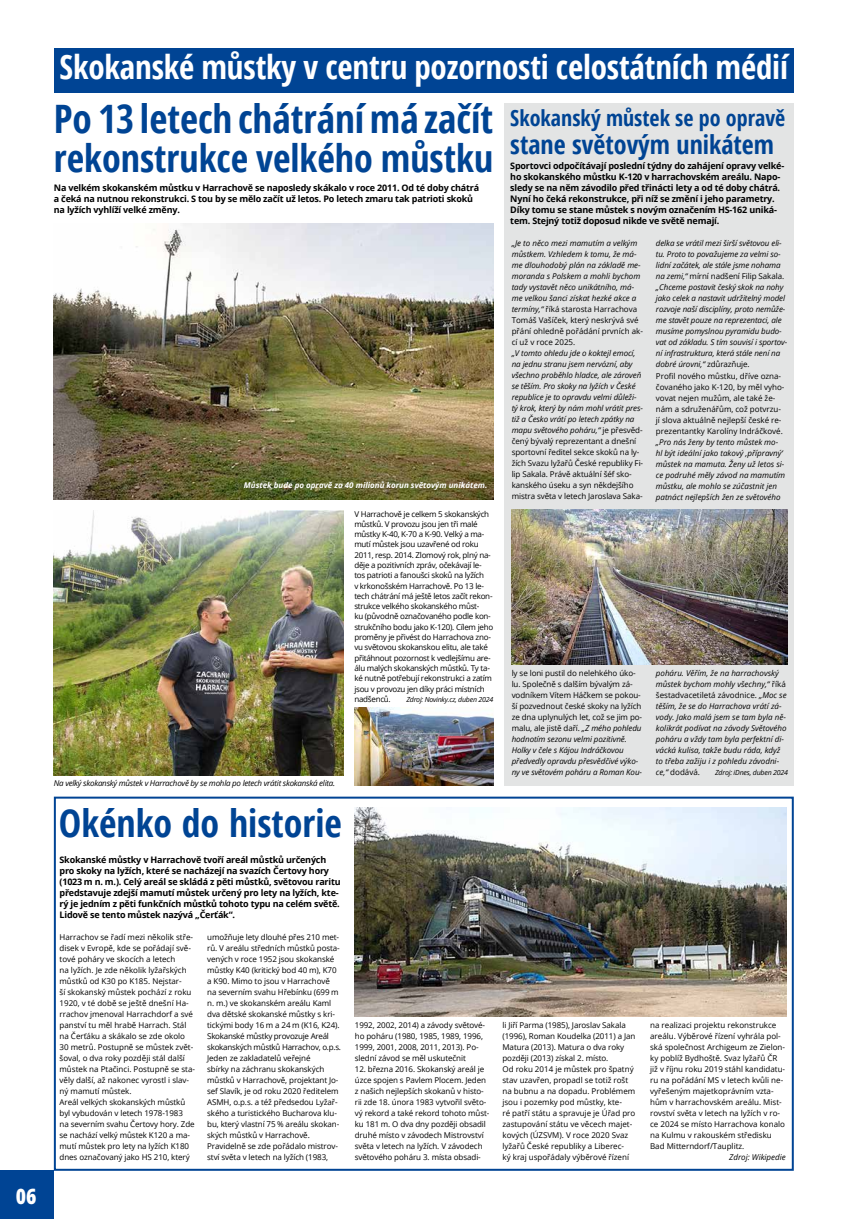
<style>
.page{position:relative;width:842px;height:1219px;background:#fff}
.page>*{position:absolute;margin:0;border:0;box-sizing:border-box;transform-origin:0 0}
.t1{font:700 condensed 39.2px "Open Sans";color:#004494}
.t2{font:700 condensed 38px "Open Sans";color:#004494}
.t3{font:700 condensed 37.9px "Open Sans";color:#004494}
.t4{font:700 condensed 33px "Open Sans";letter-spacing:-.005em;color:#fff}
.t5{font:700 condensed 26px "Open Sans";color:#004494}
.t6{font:700 condensed 22px "Open Sans";color:#004494}
.t7{font:800 21px "Open Sans Condensed";color:#fff}
.t8{font:700 9px/11px "Open Sans";letter-spacing:-.02em;color:#000}
.t9{font:8px/11px "Open Sans";letter-spacing:-.01em;color:#000}
.t10{font:italic 8px/11px "Open Sans";letter-spacing:-.01em;color:#000}
.t11{font:8px/10.3px "Open Sans";letter-spacing:-.03em;color:#000}
.t12{font:italic 8px "Open Sans";letter-spacing:-.03em;color:#000}
.t13{font:italic 700 8px "Open Sans";color:#fff}
.t14{font:italic 7px "Open Sans";letter-spacing:-.03em;color:#000}
.s1{font-style:normal}
.s2{font-style:italic}
</style>
<div class="page">
<div style="left:505px;top:103px;width:289px;height:682px;background:#e3e4e4"></div>
<div style="left:0;top:1171px;width:54px;height:48px;background:#004494"></div>
<div style="left:54px;top:48px;width:740px;height:44px;background:#004494"></div>
<div style="left:54px;top:797px;width:740px;height:374px;border:2px solid #004494"></div>
<img style="left:54px;top:224px;width:439px;height:275px">
<img style="left:354px;top:708px;width:139px;height:77px">
<img style="left:354px;top:807px;width:433px;height:210px">
<img style="left:54px;top:510px;width:289px;height:265px">
<img style="left:512px;top:510px;width:275px;height:154px">
<h3 class="t7" style="left:16px;top:1182px;width:22px">06</h3>
<h3 class="t4" style="left:60px;top:44px;width:730px">Skokanské můstky v centru pozornosti celostátních médií</h3>
<h1 class="t1" style="left:54px;top:92px;width:441px">Po 13 letech chátrání má začít</h1>
<h2 class="t2" style="left:54px;top:132px;width:441px">rekonstrukce velkého můstku</h2>
<h3 class="t6" style="left:510px;top:102px;width:276px">Skokanský můstek se po opravě</h3>
<h3 class="t5" style="left:510px;top:126px;width:265px">stane světovým unikátem</h3>
<p class="t8" style="left:510px;top:160px;width:275px">Sportovci odpočítávají poslední týdny do zahájení opravy velké&shy;ho skokanského můstku K-120 v harrachovském areálu. Napo&shy;sledy se na něm závodilo před třinácti lety a od té doby chátrá.<br>Nyní ho čeká rekonstrukce, při níž se změní i jeho parametry.<br>Díky tomu se stane můstek s novým označením HS-162 uniká&shy;tem. Stejný totiž doposud nikde ve světě nemají.</p>
<p class="t8" style="left:54px;top:182px;width:427px">Na velkém skokanském můstku v Harrachově se naposledy skákalo v roce 2011. Od té doby chátrá a čeká na nutnou rekonstrukci. S tou by se mělo začít už letos. Po letech zmaru tak patrioti skoků na lyžích vyhlíží velké změny.</p>
<p class="t13" style="left:244px;top:480px;width:245px">Můstek bude po opravě za 40 milionů korun světovým unikátem.</p>
<p class="t11" style="left:354px;top:508px;width:140px">V Harrachově je celkem 5 skokanských můstků. V provozu jsou jen tři malé můstky K-40, K-70 a K-90. Velký a ma&shy;mutí můstek jsou uzavřené od roku 2011, resp. 2014. Zlomový rok, plný na&shy;děje a pozitivních zpráv, očekávají le&shy;tos patrioti a fanoušci skoků na lyžích<br>v krkonošském Harrachově. Po 13 le&shy;tech chátrání má ještě letos začít rekon&shy;strukce velkého skokanského můst-<br>ku (původně označovaného podle kon&shy;strukčního bodu jako K-120). Cílem jeho proměny je přivést do Harrachova zno&shy;vu světovou skokanskou elitu, ale také přitáhnout pozornost k vedlejšímu are&shy;álu malých skokanských můstků. Ty ta&shy;ké nutně potřebují rekonstrukci a zatím jsou v provozu jen díky práci místních nadšenců.</p>
<p class="t14" style="left:406px;top:695px;width:88px">Zdroj: Novinky.cz, duben 2024</p>
<p class="t12" style="left:54px;top:777px;width:283px">Na velký skokanský můstek v Harrachově by se mohla po letech vrátit skokanská elita.</p>
<h3 class="t3" style="left:59px;top:796px;width:285px">Okénko do historie</h3>
<p class="t8" style="left:60px;top:854px;width:283px">Skokanské můstky v Harrachově tvoří areál můstků určených pro skoky na lyžích, které se nacházejí na svazích Čertovy hory (1023 m n. m.). Celý areál se skládá z pěti můstků, světovou raritu představuje zdejší mamutí můstek určený pro lety na lyžích, kte&shy;rý je jedním z pěti funkčních můstků tohoto typu na celém světě.<br>Lidově se tento můstek nazývá „Čerťák“.</p>
<p class="t9" style="left:60px;top:931px;width:137px">Harrachov se řadí mezi několik stře&shy;disek v Evropě, kde se pořádají svě&shy;tové poháry ve skocích a letech<br>na lyžích. Je zde několik lyžařských můstků od K30 po K185. Nejstar-<br>ší skokanský můstek pochází z roku 1920, v té době se ještě dnešní Ha&shy;rrachov jmenoval Harrachdorf a své panství tu měl hrabě Harrach. Stál na Čerťáku a skákalo se zde okolo 30 metrů. Postupně se můstek zvět&shy;šoval, o dva roky později stál další můstek na Ptačinci. Postupně se sta&shy;věly další, až nakonec vyrostl i slav&shy;ný mamutí můstek.<br>Areál velkých skokanských můstků byl vybudován v letech 1978-1983<br>na severním svahu Čertovy hory. Zde se nachází velký můstek K120 a ma&shy;mutí můstek pro lety na lyžích K180 dnes označovaný jako HS 210, který</p>
<p class="t9" style="left:207px;top:931px;width:135px">umožňuje lety dlouhé přes 210 met&shy;rů. V areálu středních můstků posta&shy;vených v roce 1952 jsou skokanské můstky K40 (kritický bod 40 m), K70 a K90. Mimo to jsou v Harrachově na severním svahu Hřebínku (699 m n. m.) ve skokanském areálu Kaml dva dětské skokanské můstky s kri&shy;tickými body 16 m a 24 m (K16, K24).<br>Skokanské můstky provozuje Areál skokanských můstků Harrachov, o.p.s.<br>Jeden ze zakladatelů veřejné<br>sbírky na záchranu skokanských můstků v Harrachově, projektant Jo&shy;sef Slavík, je od roku 2020 ředitelem ASMH, o.p.s. a též předsedou Lyžař&shy;ského a turistického Bucharova klu&shy;bu, který vlastní 75 % areálu skokan&shy;ských můstků v Harrachově.<br>Pravidelně se zde pořádalo mistrov&shy;ství světa v letech na lyžích (1983,</p>
<p class="t9" style="left:355px;top:1019px;width:132px">1992, 2002, 2014) a závody světové&shy;ho poháru (1980, 1985, 1989, 1996, 1999, 2001, 2008, 2011, 2013). Po&shy;slední závod se měl uskutečnit</p>
<p class="t9" style="left:355px;top:1063px;width:136px">12. března 2016. Skokanský areál je úzce spojen s Pavlem Plocem. Jeden z našich nejlepších skokanů v histo&shy;rii zde 18. února 1983 vytvořil světo&shy;vý rekord a také rekord tohoto můst&shy;ku 181 m. O dva dny později obsadil druhé místo v závodech Mistrovství světa v letech na lyžích. V závodech světového poháru 3. místa obsadi-</p>
<p class="t10" style="left:512px;top:238px;width:133px">„Je to něco mezi mamutím a velkým můstkem. Vzhledem k tomu, že má&shy;me dlouhodobý plán na základě me&shy;moranda s Polskem a mohli bychom tady vystavět něco unikátního, má&shy;me velkou šanci získat hezké akce a termíny,“ <span class="s1">říká starosta Harrachova<br>Tomáš Vašíček, který neskrývá své přání ohledně pořádání prvních ak&shy;cí už v roce 2025.</span></p>
<p class="t10" style="left:512px;top:348px;width:133px">„V tomto ohledu jde o koktejl emocí, na jednu stranu jsem nervózní, aby všechno proběhlo hladce, ale zároveň se těším. Pro skoky na lyžích v České republice je to opravdu velmi důleži&shy;tý krok, který by nám mohl vrátit pres&shy;tiž a Česko vrátí po letech zpátky na mapu světového poháru,“ <span class="s1">je přesvěd&shy;čený bývalý reprezentant a dnešní sportovní ředitel sekce skoků na ly&shy;žích Svazu lyžařů České republiky Fi&shy;lip Sakala. Právě aktuální šéf sko&shy;kanského úseku a syn někdejšího mistra světa v letech Jaroslava Saka-</span></p>
<p class="t10" style="left:656px;top:238px;width:133px">delka se vrátil mezi širší světovou eli&shy;tu. Proto to považujeme za velmi so&shy;lidní začátek, ale stále jsme nohama na zemi,“ <span class="s1">mírní nadšení Filip Sakala. </span>„Chceme postavit český skok na nohy jako celek a nastavit udržitelný model rozvoje naší disciplíny, proto nemůže&shy;me stavět pouze na reprezentaci, ale musíme pomyslnou pyramidu budo&shy;vat od základu. S tím souvisí i sportov&shy;ní infrastruktura, která stále není na dobré úrovni,“ <span class="s1">zdůrazňuje.<br>Profil nového můstku, dříve ozna&shy;čovaného jako K-120, by měl vyho&shy;vovat nejen mužům, ale také že&shy;nám a sdruženářům, což potvrzu-<br>jí slova aktuálně nejlepší české re&shy;prezentantky Karolíny Indráčkové.</span></p>
<p class="t10" style="left:656px;top:436px;width:131px">„Pro nás ženy by tento můstek mo&shy;hl být ideální jako takový ‚přípravný‘ můstek na mamuta. Ženy už letos si&shy;ce podruhé měly závod na mamutím můstku, ale mohlo se zúčastnit jen patnáct nejlepších žen ze světového</p>
<p class="t9" style="left:512px;top:667px;width:132px">ly se loni pustil do nelehkého úko&shy;lu. Společně s dalším bývalým zá&shy;vodníkem Vítem Háčkem se pokou&shy;ší pozvednout české skoky na lyžích ze dna uplynulých let, což se jim po&shy;malu, ale jistě daří. <span class="s2">„Z mého pohledu hodnotím sezonu velmi pozitivně.<br>Holky v čele s Kájou Indráčkovou předvedly opravdu přesvědčivé výko&shy;ny ve světovém poháru a Roman Kou-</span></p>
<p class="t10" style="left:656px;top:667px;width:132px">poháru. Věřím, že na harrachovský můstek bychom mohly všechny,“ <span class="s1">říká šestadvacetiletá závodnice.</span> „Moc se těším, že se do Harrachova vrátí zá&shy;vody. Jako malá jsem se tam byla ně&shy;kolikrát podívat na závody Světového poháru a vždy tam byla perfektní di&shy;vácká kulisa, takže budu ráda, když to třeba zažiju i z pohledu závodni&shy;ce,“ <span class="s1">dodává.</span></p>
<p class="t14" style="left:715px;top:767px;width:75px">Zdroj: iDnes, duben 2024</p>
<p class="t9" style="left:502px;top:1019px;width:134px">li Jiří Parma (1985), Jaroslav Sakala (1996), Roman Koudelka (2011) a Jan Matura (2013). Matura o dva roky později (2013) získal 2. místo.<br>Od roku 2014 je můstek pro špatný stav uzavřen, propadl se totiž rošt na bubnu a na dopadu. Problémem jsou i pozemky pod můstky, kte-<br>ré patří státu a spravuje je Úřad pro zastupování státu ve věcech majet&shy;kových (ÚZSVM). V roce 2020 Svaz lyžařů České republiky a Liberec-<br>ký kraj uspořádaly výběrové řízení</p>
<p class="t9" style="left:650px;top:1019px;width:137px">na realizaci projektu rekonstrukce areálu. Výběrové řízení vyhrála pol&shy;ská společnost Archigeum ze Zielon&shy;ky poblíž Bydhoště. Svaz lyžařů ČR již v říjnu roku 2019 stáhl kandidatu&shy;ru na pořádání MS v letech kvůli ne&shy;vyřešeným majetkoprávním vzta&shy;hům v harrachovském areálu. Mist&shy;rovství světa v letech na lyžích v ro&shy;ce 2024 se místo Harrachova konalo na Kulmu v rakouském středisku Bad Mitterndorf/Tauplitz.</p>
<p class="t10" style="left:729px;top:1151px;width:58px">Zdroj: Wikipedie</p>
</div>
